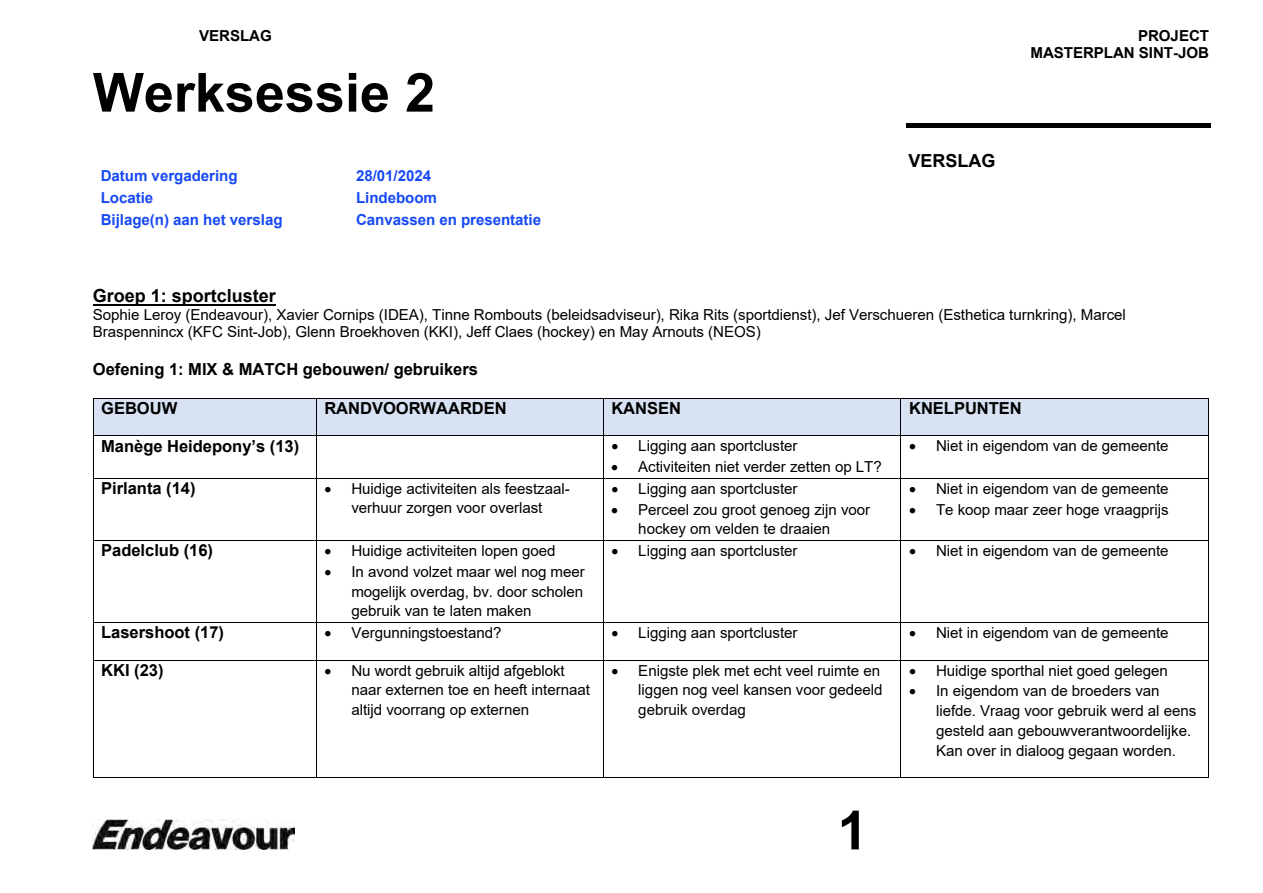
<style>
.page{position:relative;width:1263px;height:893px;background:#fff}
.page>*{position:absolute;margin:0;border:0;box-sizing:border-box;transform-origin:0 0}
.t1{font:700 54px "Arial";color:#000}
.t2{font:700 18px "Arial";color:#000}
.t3{font:700 16.5px "Arial";color:#000}
.t4{font:15.15px/19.8px "Arial";letter-spacing:-.005em;color:#000}
.t5{font:700 15.15px "Arial";letter-spacing:-.005em;color:#1749f5}
.t6{font:700 15.15px/17.2px "Arial";letter-spacing:-.005em;color:#000;text-align:right}
</style>
<div class="page">
<img style="left:93px;top:819px;width:202px;height:30px">
<div style="left:906px;top:123px;width:305px;height:5px;background:#000"></div>
<hr style="left:93px;top:304px;width:183px;height:2px;background:#000">
<div style="left:94px;top:399px;width:222px;height:36px;background:#d9e2f3"></div>
<div style="left:316px;top:399px;width:287px;height:36px;background:#d9e2f3"></div>
<div style="left:603px;top:399px;width:297px;height:36px;background:#d9e2f3"></div>
<div style="left:901px;top:399px;width:307px;height:36px;background:#d9e2f3"></div>
<hr style="left:94px;top:398px;width:222px;height:1px;background:#000">
<hr style="left:316px;top:398px;width:287px;height:1px;background:#000">
<hr style="left:604px;top:398px;width:296px;height:1px;background:#000">
<hr style="left:901px;top:398px;width:307px;height:1px;background:#000">
<hr style="left:93px;top:399px;width:1px;height:36px;background:#000">
<hr style="left:316px;top:399px;width:1px;height:36px;background:#000">
<hr style="left:603px;top:399px;width:1px;height:36px;background:#000">
<hr style="left:900px;top:399px;width:1px;height:36px;background:#000">
<hr style="left:1208px;top:399px;width:1px;height:36px;background:#000">
<hr style="left:94px;top:435px;width:222px;height:1px;background:#000">
<hr style="left:316px;top:435px;width:287px;height:1px;background:#000">
<hr style="left:604px;top:435px;width:296px;height:1px;background:#000">
<hr style="left:901px;top:435px;width:307px;height:1px;background:#000">
<hr style="left:93px;top:436px;width:1px;height:42px;background:#000">
<hr style="left:316px;top:436px;width:1px;height:42px;background:#000">
<hr style="left:603px;top:436px;width:1px;height:42px;background:#000">
<hr style="left:900px;top:436px;width:1px;height:42px;background:#000">
<hr style="left:1208px;top:436px;width:1px;height:42px;background:#000">
<hr style="left:94px;top:478px;width:222px;height:1px;background:#000">
<hr style="left:316px;top:478px;width:287px;height:1px;background:#000">
<hr style="left:604px;top:478px;width:296px;height:1px;background:#000">
<hr style="left:901px;top:478px;width:307px;height:1px;background:#000">
<hr style="left:93px;top:478px;width:1px;height:62px;background:#000">
<hr style="left:316px;top:478px;width:1px;height:62px;background:#000">
<hr style="left:603px;top:478px;width:1px;height:62px;background:#000">
<hr style="left:900px;top:478px;width:1px;height:62px;background:#000">
<hr style="left:1208px;top:478px;width:1px;height:62px;background:#000">
<hr style="left:94px;top:540px;width:222px;height:1px;background:#000">
<hr style="left:316px;top:540px;width:287px;height:1px;background:#000">
<hr style="left:604px;top:540px;width:296px;height:1px;background:#000">
<hr style="left:901px;top:540px;width:307px;height:1px;background:#000">
<hr style="left:93px;top:541px;width:1px;height:81px;background:#000">
<hr style="left:316px;top:541px;width:1px;height:81px;background:#000">
<hr style="left:603px;top:541px;width:1px;height:81px;background:#000">
<hr style="left:900px;top:541px;width:1px;height:81px;background:#000">
<hr style="left:1208px;top:541px;width:1px;height:81px;background:#000">
<hr style="left:94px;top:622px;width:222px;height:1px;background:#000">
<hr style="left:316px;top:622px;width:287px;height:1px;background:#000">
<hr style="left:604px;top:622px;width:296px;height:1px;background:#000">
<hr style="left:901px;top:622px;width:307px;height:1px;background:#000">
<hr style="left:93px;top:623px;width:1px;height:37px;background:#000">
<hr style="left:316px;top:623px;width:1px;height:37px;background:#000">
<hr style="left:603px;top:623px;width:1px;height:37px;background:#000">
<hr style="left:900px;top:623px;width:1px;height:37px;background:#000">
<hr style="left:1208px;top:623px;width:1px;height:37px;background:#000">
<hr style="left:94px;top:660px;width:222px;height:1px;background:#000">
<hr style="left:316px;top:660px;width:287px;height:1px;background:#000">
<hr style="left:604px;top:660px;width:296px;height:1px;background:#000">
<hr style="left:901px;top:660px;width:307px;height:1px;background:#000">
<hr style="left:93px;top:660px;width:1px;height:117px;background:#000">
<hr style="left:94px;top:777px;width:222px;height:1px;background:#000">
<hr style="left:316px;top:660px;width:1px;height:117px;background:#000">
<hr style="left:316px;top:777px;width:287px;height:1px;background:#000">
<hr style="left:603px;top:660px;width:1px;height:117px;background:#000">
<hr style="left:604px;top:777px;width:296px;height:1px;background:#000">
<hr style="left:900px;top:660px;width:1px;height:117px;background:#000">
<hr style="left:901px;top:777px;width:307px;height:1px;background:#000">
<hr style="left:1208px;top:660px;width:1px;height:117px;background:#000">
<p class="t6" style="left:199px;top:27px;width:74px">VERSLAG</p>
<p class="t6" style="left:1031px;top:27px;width:180px">PROJECT<br>MASTERPLAN SINT-JOB</p>
<h1 class="t1" style="left:93px;top:55px;width:344px">Werksessie 2</h1>
<p class="t5" style="left:101px;top:165px;width:138px">Datum vergadering</p>
<p class="t5" style="left:356px;top:165px;width:77px">28/01/2024</p>
<p class="t5" style="left:101px;top:187px;width:54px">Locatie</p>
<p class="t5" style="left:356px;top:187px;width:82px">Lindeboom</p>
<p class="t5" style="left:101px;top:209px;width:183px">Bijlage(n) aan het verslag</p>
<p class="t5" style="left:356px;top:209px;width:187px">Canvassen en presentatie</p>
<p class="t2" style="left:908px;top:148px;width:89px">VERSLAG</p>
<p class="t2" style="left:93px;top:283px;width:185px">Groep 1: sportcluster</p>
<p class="t4" style="left:93px;top:306px;width:1035px;line-height:17.2px">Sophie Leroy (Endeavour), Xavier Cornips (IDEA), Tinne Rombouts (beleidsadviseur), Rika Rits (sportdienst), Jef Verschueren (Esthetica turnkring), Marcel<br>Braspennincx (KFC Sint-Job), Glenn Broekhoven (KKI), Jeff Claes (hockey) en May Arnouts (NEOS)</p>
<p class="t3" style="left:93px;top:358px;width:387px">Oefening 1: MIX &amp; MATCH gebouwen/ gebruikers</p>
<p class="t3" style="left:101px;top:397px;width:78px">GEBOUW</p>
<p class="t3" style="left:324px;top:397px;width:184px">RANDVOORWAARDEN</p>
<p class="t3" style="left:611px;top:397px;width:71px">KANSEN</p>
<p class="t3" style="left:909px;top:397px;width:114px">KNELPUNTEN</p>
<p class="t3" style="left:101px;top:434px;width:200px">Manège Heidepony’s (13)</p>
<p class="t4" style="left:611px;top:436px;width:188px">• Ligging aan sportcluster</p>
<p class="t4" style="left:611px;top:457px;width:272px">• Activiteiten niet verder zetten op LT?</p>
<p class="t4" style="left:909px;top:436px;width:261px">• Niet in eigendom van de gemeente</p>
<p class="t3" style="left:101px;top:476px;width:96px">Pirlanta (14)</p>
<p class="t4" style="left:324px;top:478px;width:247px;text-align:center">• Huidige activiteiten als feestzaal&shy;verhuur zorgen voor overlast</p>
<p class="t4" style="left:611px;top:478px;width:188px">• Ligging aan sportcluster</p>
<p class="t4" style="left:638px;top:499px;width:233px;text-indent:-27px">• Perceel zou groot genoeg zijn voor hockey om velden te draaien</p>
<p class="t4" style="left:909px;top:478px;width:261px">• Niet in eigendom van de gemeente</p>
<p class="t4" style="left:909px;top:499px;width:261px">• Te koop maar zeer hoge vraagprijs</p>
<p class="t3" style="left:101px;top:539px;width:113px">Padelclub (16)</p>
<p class="t4" style="left:324px;top:541px;width:233px">• Huidige activiteiten lopen goed</p>
<p class="t4" style="left:351px;top:561px;width:235px;text-align:justify;text-indent:-27px">• In avond volzet maar wel nog meer mogelijk overdag, bv. door scholen gebruik van te laten maken</p>
<p class="t4" style="left:611px;top:541px;width:188px">• Ligging aan sportcluster</p>
<p class="t4" style="left:909px;top:541px;width:261px">• Niet in eigendom van de gemeente</p>
<p class="t3" style="left:101px;top:621px;width:124px">Lasershoot (17)</p>
<p class="t4" style="left:324px;top:623px;width:179px">• Vergunningstoestand?</p>
<p class="t4" style="left:611px;top:623px;width:188px">• Ligging aan sportcluster</p>
<p class="t4" style="left:909px;top:623px;width:261px">• Niet in eigendom van de gemeente</p>
<p class="t3" style="left:101px;top:658px;width:64px">KKI (23)</p>
<p class="t4" style="left:351px;top:660px;width:240px;text-indent:-27px">• Nu wordt gebruik altijd afgeblokt naar externen toe en heeft internaat altijd voorrang op externen</p>
<p class="t4" style="left:638px;top:660px;width:246px;text-indent:-27px">• Enigste plek met echt veel ruimte en liggen nog veel kansen voor gedeeld gebruik overdag</p>
<p class="t4" style="left:909px;top:660px;width:260px">• Huidige sporthal niet goed gelegen</p>
<p class="t4" style="left:936px;top:681px;width:262px;text-indent:-27px">• In eigendom van de broeders van liefde. Vraag voor gebruik werd al eens gesteld aan gebouwverantwoordelijke.<br>Kan over in dialoog gegaan worden.</p>
<h1 class="t1" style="left:837px;top:792px;width:32px">1</h1>
</div>
